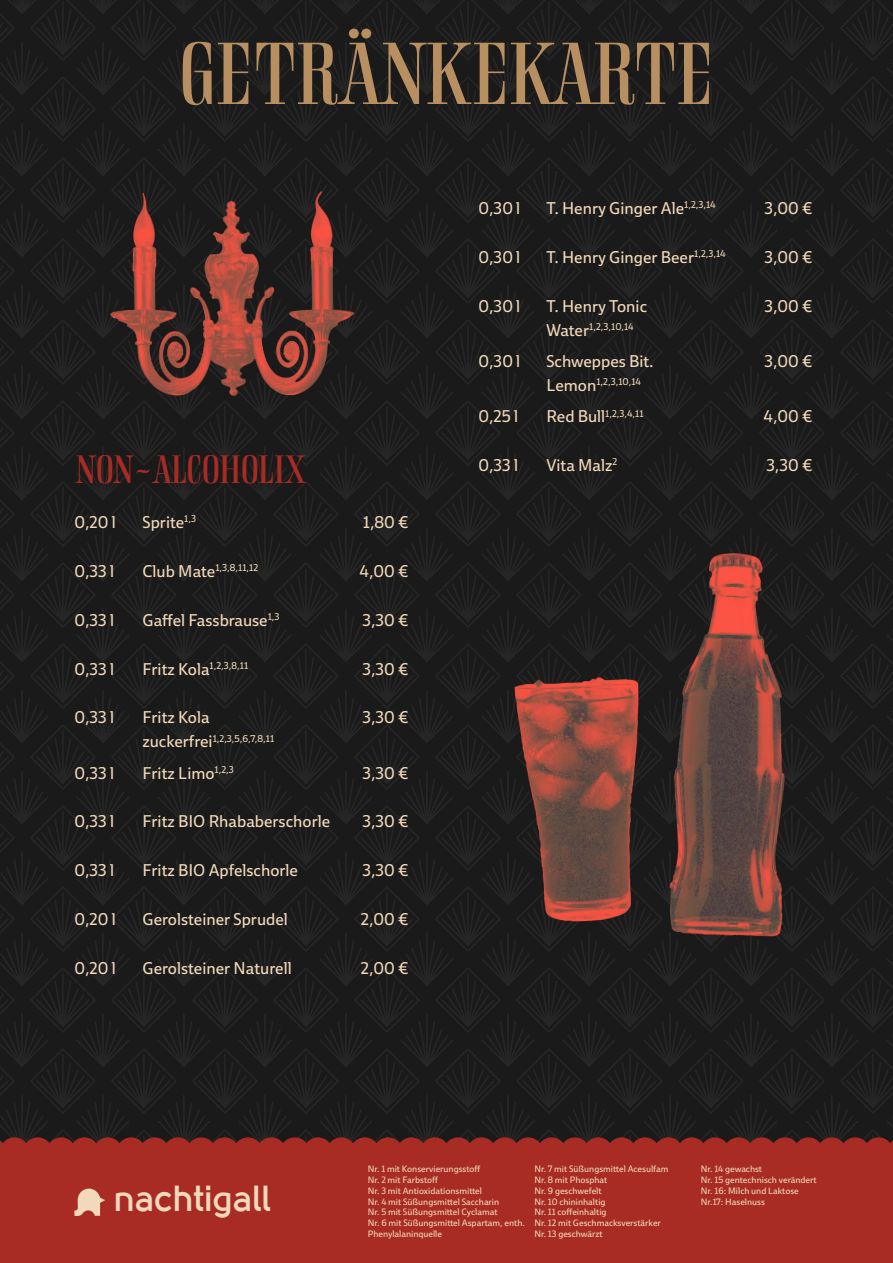
<style>
.page{position:relative;width:893px;height:1263px;background:#fff}
.page>*{position:absolute;margin:0;border:0;box-sizing:border-box;transform-origin:0 0}
.t1{font:90px "Rigatoni";letter-spacing:-.015em;color:#b88f61}
.t2{font:40.5px "Rigatoni";letter-spacing:-.02em;color:#a82b24}
.t3{font:700 36.15px "Solomon";color:#f2d9ba}
.t4{font:16.5px "Ebony";color:#f2d9ba}
.t5{font:9.6px "Ebony";color:#f2d9ba}
.t6{font:9px/10.8px "Ebony";color:#f2d9ba}
.s1{font-size:16.5px}
</style>
<div class="page">
<div style="left:0;top:0;width:892px;height:1263px;background:#1a1a1a"></div>
<div style="left:0;top:1137px;width:893px;height:126px;background:#a82b24"></div>
<svg style="left:74px;top:1188px;width:31px;height:28px"></svg>
<img style="left:465px;top:615px;width:171px;height:354px">
<img style="left:636px;top:497px;width:180px;height:478px">
<img style="left:98px;top:162px;width:270px;height:270px">
<h1 class="t1" style="left:179px;top:12px;width:537px">GETRÄNKEKARTE</h1>
<h3 class="t4" style="left:478px;top:197px;width:43px">0,30 l</h3>
<h3 class="t4" style="left:546px;top:197px;width:171px">T. Henry Ginger Ale<sup>1,2,3,14</sup></h3>
<h3 class="t4" style="left:764px;top:197px;width:50px">3,00 €</h3>
<h3 class="t4" style="left:478px;top:246px;width:43px">0,30 l</h3>
<h3 class="t4" style="left:546px;top:246px;width:181px">T. Henry Ginger Beer<sup>1,2,3,14</sup></h3>
<h3 class="t4" style="left:764px;top:246px;width:50px">3,00 €</h3>
<h3 class="t4" style="left:478px;top:295px;width:43px">0,30 l</h3>
<h3 class="t4" style="left:546px;top:295px;width:102px">T. Henry Tonic</h3>
<p class="t5" style="left:546px;top:320px;width:89px"><span class="s1">Water</span>1,2,3,10,14</p>
<h3 class="t4" style="left:764px;top:295px;width:50px">3,00 €</h3>
<h2 class="t2" style="left:74px;top:442px;width:233px">NON-ALCOHOLIX</h2>
<h3 class="t4" style="left:74px;top:511px;width:43px">0,20 l</h3>
<h3 class="t4" style="left:142px;top:511px;width:55px">Sprite<sup>1,3</sup></h3>
<h3 class="t4" style="left:363px;top:511px;width:47px">1,80 €</h3>
<h3 class="t4" style="left:74px;top:560px;width:41px">0,33 l</h3>
<p class="t5" style="left:142px;top:561px;width:117px"><span class="s1">Club Mate</span>1,3,8,11,12</p>
<h3 class="t4" style="left:360px;top:560px;width:51px">4,00 €</h3>
<h3 class="t4" style="left:74px;top:609px;width:41px">0,33 l</h3>
<h3 class="t4" style="left:142px;top:609px;width:139px">Gaffel Fassbrause<sup>1,3</sup></h3>
<h3 class="t4" style="left:362px;top:609px;width:48px">3,30 €</h3>
<h3 class="t4" style="left:74px;top:658px;width:41px">0,33 l</h3>
<p class="t5" style="left:142px;top:659px;width:107px"><span class="s1">Fritz Kola</span>1,2,3,8,11</p>
<h3 class="t4" style="left:362px;top:658px;width:48px">3,30 €</h3>
<h3 class="t4" style="left:74px;top:707px;width:41px">0,33 l</h3>
<h3 class="t4" style="left:142px;top:707px;width:69px">Fritz Kola</h3>
<p class="t5" style="left:142px;top:732px;width:133px"><span class="s1">zuckerfrei</span>1,2,3,5,6,7,8,11</p>
<h3 class="t4" style="left:362px;top:707px;width:48px">3,30 €</h3>
<h3 class="t4" style="left:74px;top:762px;width:41px">0,33 l</h3>
<h3 class="t4" style="left:142px;top:762px;width:93px">Fritz Limo<sup>1,2,3</sup></h3>
<h3 class="t4" style="left:362px;top:762px;width:48px">3,30 €</h3>
<h3 class="t4" style="left:74px;top:811px;width:41px">0,33 l</h3>
<h3 class="t4" style="left:142px;top:811px;width:189px">Fritz BIO Rhababerschorle</h3>
<h3 class="t4" style="left:362px;top:811px;width:48px">3,30 €</h3>
<h3 class="t4" style="left:74px;top:859px;width:41px">0,33 l</h3>
<h3 class="t4" style="left:142px;top:859px;width:157px">Fritz BIO Apfelschorle</h3>
<h3 class="t4" style="left:362px;top:859px;width:48px">3,30 €</h3>
<h3 class="t4" style="left:74px;top:908px;width:43px">0,20 l</h3>
<h3 class="t4" style="left:142px;top:908px;width:147px">Gerolsteiner Sprudel</h3>
<h3 class="t4" style="left:361px;top:908px;width:49px">2,00 €</h3>
<h3 class="t4" style="left:74px;top:957px;width:43px">0,20 l</h3>
<h3 class="t4" style="left:142px;top:957px;width:151px">Gerolsteiner Naturell</h3>
<h3 class="t4" style="left:361px;top:957px;width:49px">2,00 €</h3>
<h3 class="t4" style="left:478px;top:350px;width:43px">0,30 l</h3>
<h3 class="t4" style="left:546px;top:350px;width:109px">Schweppes Bit.</h3>
<p class="t5" style="left:546px;top:376px;width:96px"><span class="s1">Lemon</span>1,2,3,10,14</p>
<h3 class="t4" style="left:764px;top:350px;width:50px">3,00 €</h3>
<h3 class="t4" style="left:478px;top:405px;width:41px">0,25 l</h3>
<p class="t5" style="left:546px;top:407px;width:99px"><span class="s1">Red Bull</span>1,2,3,4,11</p>
<h3 class="t4" style="left:763px;top:405px;width:51px">4,00 €</h3>
<h3 class="t4" style="left:478px;top:454px;width:41px">0,33 l</h3>
<h3 class="t4" style="left:546px;top:454px;width:72px">Vita Malz<sup>2</sup></h3>
<h3 class="t4" style="left:766px;top:454px;width:48px">3,30 €</h3>
<h3 class="t3" style="left:114px;top:1181px;width:159px">nachtigall</h3>
<p class="t6" style="left:368px;top:1163px;width:159px">Nr. 1 mit Konservierungsstoff<br>Nr. 2 mit Farbstoff<br>Nr. 3 mit Antioxidationsmittel<br>Nr. 4 mit Süßungsmittel Saccharin<br>Nr. 5 mit Süßungsmittel Cyclamat<br>Nr. 6 mit Süßungsmittel Aspartam, enth.<br>Phenylalaninquelle</p>
<p class="t6" style="left:534px;top:1163px;width:136px">Nr. 7 mit Süßungsmittel Acesulfam<br>Nr. 8 mit Phosphat<br>Nr. 9 geschwefelt<br>Nr. 10 chininhaltig<br>Nr. 11 coffeinhaltig<br>Nr. 12 mit Geschmacksverstärker<br>Nr. 13 geschwärzt</p>
<p class="t6" style="left:701px;top:1163px;width:117px">Nr. 14 gewachst<br>Nr. 15 gentechnisch verändert<br>Nr. 16: Milch und Laktose<br>Nr.17: Haselnuss</p>
</div>
